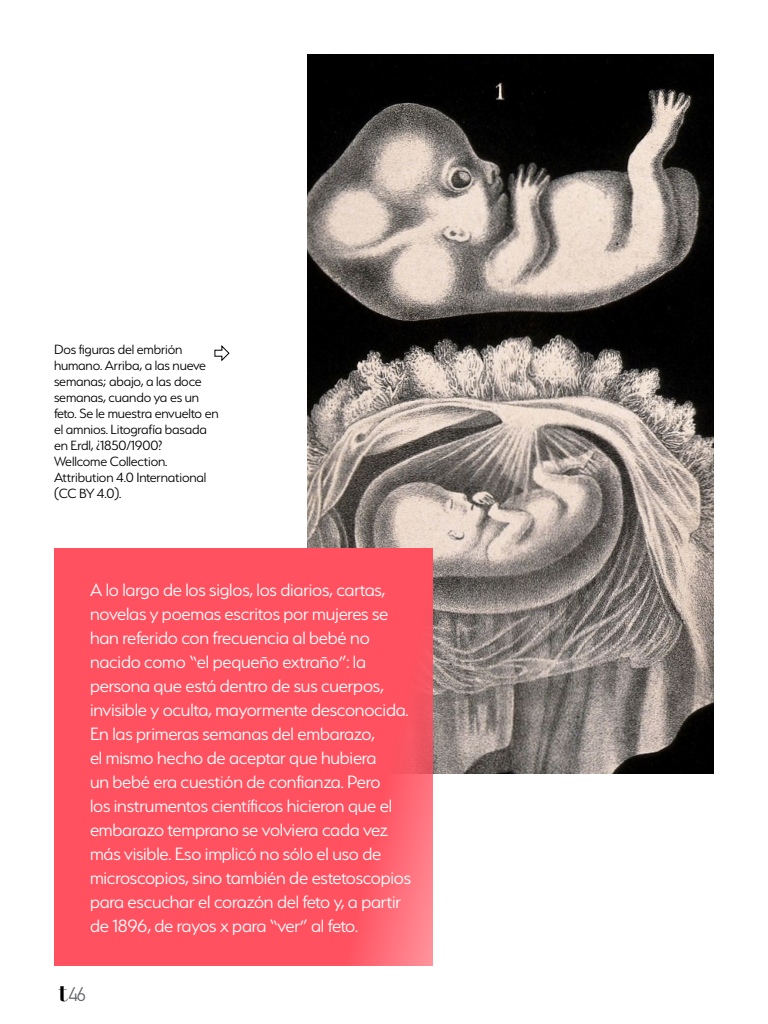
<style>
.page{position:relative;width:768px;height:1024px;background:#fff}
.page>*{position:absolute;margin:0;border:0;box-sizing:border-box;transform-origin:0 0}
.t1{font:300 20px/24px "Serenity";letter-spacing:-.01em;color:#fff}
.t2{font:300 19.9px "PF Din Text Pro";color:#636569}
.t3{font:300 15px/16px "Serenity";letter-spacing:-.01em;color:#000}
.s1{font-family:"Didot";font-weight:700;font-size:26.7px;color:#000}
</style>
<div class="page">
<img style="left:308px;top:54px;width:406px;height:720px">
<div style="left:54px;top:548px;width:379px;height:418px;background:#ff5160"></div>
<svg style="left:214px;top:345px;width:16px;height:17px"></svg>
<p class="t3" style="left:54px;top:342px;width:166px">Dos figuras del embrión humano. Arriba, a las nueve semanas; abajo, a las doce semanas, cuando ya es un feto. Se le muestra envuelto en el amnios. Litografía basada en Erdl, ¿1850/1900?<br>Wellcome Collection.<br>Attribution 4.0 International (CC BY 4.0).</p>
<p class="t1" style="left:90px;top:577px;width:323px">A lo largo de los siglos, los diarios, cartas, novelas y poemas escritos por mujeres se han referido con frecuencia al bebé no nacido como “el pequeño extraño”: la persona que está dentro de sus cuerpos, invisible y oculta, mayormente desconocida.<br>En las primeras semanas del embarazo,<br>el mismo hecho de aceptar que hubiera<br>un bebé era cuestión de confianza. Pero<br>los instrumentos científicos hicieron que el embarazo temprano se volviera cada vez más visible. Eso implicó no sólo el uso de microscopios, sino también de estetoscopios para escuchar el corazón del feto y, a partir de 1896, de rayos x para “ver” al feto.</p>
<p class="t2" style="left:58px;top:983px;width:30px"><span class="s1">t</span>46</p>
</div>
